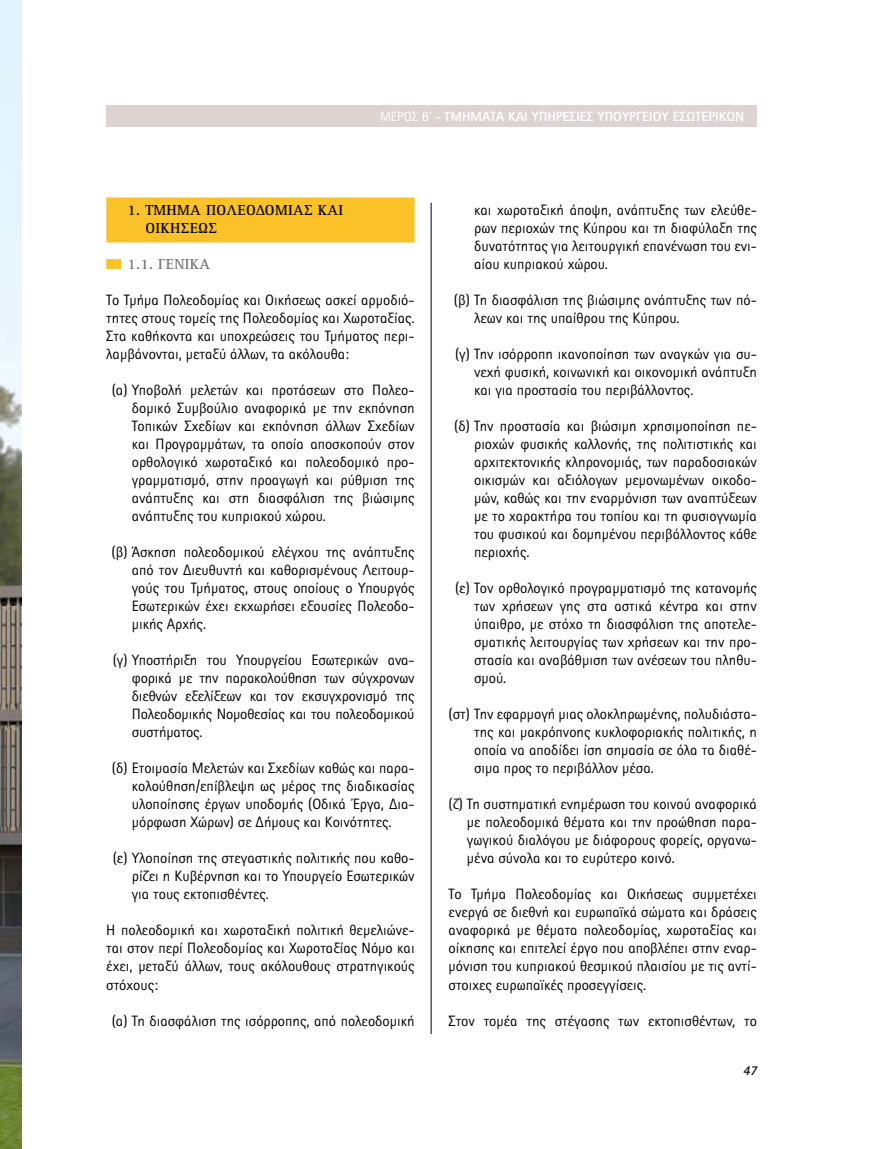
<style>
.page{position:relative;width:893px;height:1149px;background:#fff}
.page>*{position:absolute;margin:0;border:0;box-sizing:border-box;transform-origin:0 0}
.t1{font:15px/18px "Rotis Sans Hel";color:#000;text-align:justify}
.t2{font:700 15px/18px "Rotis Serif Hel";letter-spacing:.02em;color:#000}
.t3{font:700 15px "Rotis Serif Hel";letter-spacing:.02em;color:#747378}
.t4{font:800 13.5px "Rotis Sans Hel";color:#fff}
.t5{font:italic 700 13.5px "Rotis Sans Hel";color:#000}
.s1{font-weight:400}
</style>
<div class="page">
<div style="left:106px;top:105px;width:651px;height:21px;background:#ded3d3"></div>
<hr style="left:431px;top:203px;width:1px;height:830px;background:#000">
<img style="left:0;top:0;width:21px;height:1148px">
<div style="left:106px;top:197px;width:309px;height:45px;background:#fac228"></div>
<div style="left:106px;top:259px;width:15px;height:10px;background:#fac228"></div>
<p class="t4" style="left:380px;top:109px;width:365px"><span class="s1">ΜEΡΟΣ Β’ -</span> ΤΜΗΜΑΤΑ ΚΑΙ ΥΠΗΡΕΣΙΕΣ ΥΠΟΥΡΓΕΙΟΥ ΕΣΩΤΕΡΙΚΩΝ</p>
<p class="t2" style="left:145px;top:201px;width:199px;text-indent:-18px">1. ΤΜΗΜΑ ΠΟΛΕΟΔΟΜΙΑΣ ΚΑΙ<br>ΟΙΚΗΣΕΩΣ</p>
<p class="t3" style="left:128px;top:255px;width:84px">1.1. ΓΕΝΙΚΑ</p>
<p class="t1" style="left:106px;top:291px;width:310px">Το Τμήμα Πολεοδομίας και Οικήσεως ασκεί αρμοδιό&shy;τητες στους τομείς της Πολεοδομίας και Χωροταξίας.<br>Στα καθήκοντα και υποχρεώσεις του Τμήματος περι&shy;λαμβάνονται, μεταξύ άλλων, τα ακόλουθα:</p>
<p class="t1" style="left:132px;top:381px;width:284px;text-indent:-20px">(α) Υποβολή μελετών και προτάσεων στο Πολεο&shy;δομικό Συμβούλιο αναφορικά με την εκπόνηση Τοπικών Σχεδίων και εκπόνηση άλλων Σχεδίων και Προγραμμάτων, τα οποία αποσκοπούν στον ορθολογικό χωροταξικό και πολεοδομικό προ&shy;γραμματισμό, στην προαγωγή και ρύθμιση της ανάπτυξης και στη διασφάλιση της βιώσιμης ανάπτυξης του κυπριακού χώρου.</p>
<p class="t1" style="left:132px;top:543px;width:284px;text-indent:-20px">(β) Άσκηση πολεοδομικού ελέγχου της ανάπτυξης από τον Διευθυντή και καθορισμένους Λειτουρ&shy;γούς του Τμήματος, στους οποίους ο Υπουργός Εσωτερικών έχει εκχωρήσει εξουσίες Πολεοδο&shy;μικής Αρχής.</p>
<p class="t1" style="left:132px;top:651px;width:284px;text-indent:-19px">(γ) Υποστήριξη του Υπουργείου Εσωτερικών ανα&shy;φορικά με την παρακολούθηση των σύγχρονων διεθνών εξελίξεων και τον εκσυγχρονισμό της Πολεοδομικής Νομοθεσίας και του πολεοδομικού συστήματος.</p>
<p class="t1" style="left:132px;top:759px;width:284px;text-indent:-20px">(δ) Ετοιμασία Μελετών και Σχεδίων καθώς και παρα&shy;κολούθηση/επίβλεψη ως μέρος της διαδικασίας υλοποίησης έργων υποδομής (Οδικά Έργα, Δια&shy;μόρφωση Χώρων) σε Δήμους και Κοινότητες.</p>
<p class="t1" style="left:132px;top:849px;width:284px;text-indent:-19px">(ε) Υλοποίηση της στεγαστικής πολιτικής που καθο&shy;ρίζει η Κυβέρνηση και το Υπουργείο Εσωτερικών για τους εκτοπισθέντες.</p>
<p class="t1" style="left:106px;top:921px;width:310px">Η πολεοδομική και χωροταξική πολιτική θεμελιώνε&shy;ται στον περί Πολεοδομίας και Χωροταξίας Νόμο και έχει, μεταξύ άλλων, τους ακόλουθους στρατηγικούς στόχους:</p>
<p class="t1" style="left:112px;top:1011px;width:304px">(α) Τη διασφάλιση της ισόρροπης, από πολεοδομική</p>
<p class="t1" style="left:474px;top:201px;width:284px">και χωροταξική άποψη, ανάπτυξης των ελεύθε&shy;ρων περιοχών της Κύπρου και τη διαφύλαξη της δυνατότητας για λειτουργική επανένωση του ενι&shy;αίου κυπριακού χώρου.</p>
<p class="t1" style="left:474px;top:291px;width:284px;text-indent:-20px">(β) Τη διασφάλιση της βιώσιμης ανάπτυξης των πό&shy;λεων και της υπαίθρου της Κύπρου.</p>
<p class="t1" style="left:474px;top:345px;width:284px;text-indent:-19px">(γ) Την ισόρροπη ικανοποίηση των αναγκών για συ&shy;νεχή φυσική, κοινωνική και οικονομική ανάπτυξη και για προστασία του περιβάλλοντος.</p>
<p class="t1" style="left:474px;top:417px;width:284px;text-indent:-20px">(δ) Την προστασία και βιώσιμη χρησιμοποίηση πε&shy;ριοχών φυσικής καλλονής, της πολιτιστικής και αρχιτεκτονικής κληρονομιάς, των παραδοσιακών οικισμών και αξιόλογων μεμονωμένων οικοδο&shy;μών, καθώς και την εναρμόνιση των αναπτύξεων με το χαρακτήρα του τοπίου και τη φυσιογνωμία του φυσικού και δομημένου περιβάλλοντος κάθε περιοχής.</p>
<p class="t1" style="left:474px;top:579px;width:284px;text-indent:-19px">(ε) Τον ορθολογικό προγραμματισμό της κατανομής των χρήσεων γης στα αστικά κέντρα και στην ύπαιθρο, με στόχο τη διασφάλιση της αποτελε&shy;σματικής λειτουργίας των χρήσεων και την προ&shy;στασία και αναβάθμιση των ανέσεων του πληθυ&shy;σμού.</p>
<p class="t1" style="left:474px;top:705px;width:284px;text-indent:-26px">(στ) Την εφαρμογή μιας ολοκληρωμένης, πολυδιάστα&shy;της και μακρόπνοης κυκλοφοριακής πολιτικής, η οποία να αποδίδει ίση σημασία σε όλα τα διαθέ&shy;σιμα προς το περιβάλλον μέσα.</p>
<p class="t1" style="left:467px;top:795px;width:291px;text-indent:-18px">(ζ) Τη συστηματική ενημέρωση του κοινού αναφορικά με πολεοδομικά θέματα και την προώθηση παρα&shy;γωγικού διαλόγου με διάφορους φορείς, οργανω&shy;μένα σύνολα και το ευρύτερο κοινό.</p>
<p class="t1" style="left:449px;top:885px;width:310px">Το Τμήμα Πολεοδομίας και Οικήσεως συμμετέχει ενεργά σε διεθνή και ευρωπαϊκά σώματα και δράσεις αναφορικά με θέματα πολεοδομίας, χωροταξίας και οίκησης και επιτελεί έργο που αποβλέπει στην εναρ&shy;μόνιση του κυπριακού θεσμικού πλαισίου με τις αντί&shy;στοιχες ευρωπαϊκές προσεγγίσεις.</p>
<p class="t1" style="left:449px;top:1011px;width:310px">Στον τομέα της στέγασης των εκτοπισθέντων, το</p>
<p class="t5" style="left:743px;top:1061px;width:15px">47</p>
</div>
